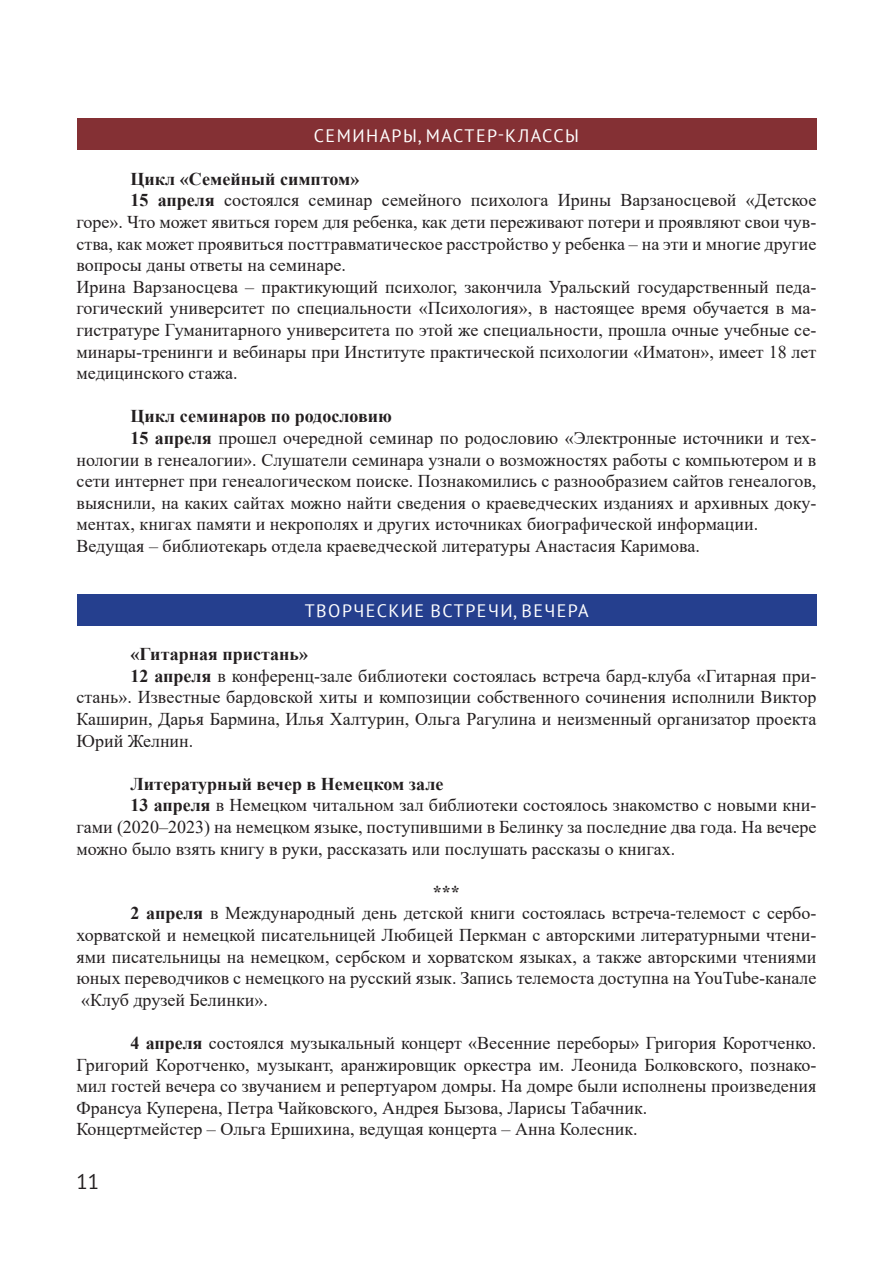
<style>
.page{position:relative;width:893px;height:1263px;background:#fff}
.page>*{position:absolute;margin:0;border:0;box-sizing:border-box;transform-origin:0 0}
.t1{font:21px "PT Sans";color:#231f20}
.основной{font:18px/21.6px "Times New Roman";color:#231f20;text-align:justify}
.основной-2{font:700 18px "Times New Roman";color:#231f20}
.подгаз{font:18px "PT Sans";letter-spacing:.08em;color:#fff}
.s1{font-weight:700}
</style>
<div class="page">
<div style="left:77px;top:118px;width:739px;height:32px;background:#843034"></div>
<div style="left:77px;top:594px;width:739px;height:31px;background:#253f8e"></div>
<p class="подгаз" style="left:314px;top:124px;width:267px">СЕМИНАРЫ, МАСТЕР-КЛАССЫ</p>
<p class="основной-2" style="left:131px;top:166px;width:230px">Цикл «Семейный симптом»</p>
<p class="основной" style="left:77px;top:189px;width:741px;text-indent:54px"><span class="s1">15 апреля</span> состоялся семинар семейного психолога Ирины Варзаносцевой «Детское горе». Что может явиться горем для ребенка, как дети переживают потери и проявляют свои чув&shy;ства, как может проявиться посттравматическое расстройство у ребенка – на эти и многие другие вопросы даны ответы на семинаре.</p>
<p class="основной" style="left:77px;top:275px;width:741px">Ирина Варзаносцева – практикующий психолог, закончила Уральский государственный педа&shy;гогический университет по специальности «Психология», в настоящее время обучается в ма&shy;гистратуре Гуманитарного университета по этой же специальности, прошла очные учебные се&shy;минары-тренинги и вебинары при Институте практической психологии «Иматон», имеет 18 лет медицинского стажа.</p>
<p class="основной-2" style="left:131px;top:403px;width:263px">Цикл семинаров по родословию</p>
<p class="основной" style="left:77px;top:427px;width:741px;text-indent:54px"><span class="s1">15 апреля</span> прошел очередной семинар по родословию «Электронные источники и тех&shy;нологии в генеалогии». Слушатели семинара узнали о возможностях работы с компьютером и в сети интернет при генеалогическом поиске. Познакомились с разнообразием сайтов генеалогов, выяснили, на каких сайтах можно найти сведения о краеведческих изданиях и архивных доку&shy;ментах, книгах памяти и некрополях и других источниках биографической информации.</p>
<p class="основной" style="left:77px;top:535px;width:625px">Ведущая – библиотекарь отдела краеведческой литературы Анастасия Каримова.</p>
<p class="подгаз" style="left:305px;top:599px;width:285px">ТВОРЧЕСКИЕ ВСТРЕЧИ, ВЕЧЕРА</p>
<p class="основной-2" style="left:131px;top:641px;width:179px">«Гитарная пристань»</p>
<p class="основной" style="left:77px;top:664px;width:741px;text-indent:54px"><span class="s1">12 апреля</span> в конференц-зале библиотеки состоялась встреча бард-клуба «Гитарная при&shy;стань». Известные бардовской хиты и композиции собственного сочинения исполнили Виктор Каширин, Дарья Бармина, Илья Халтурин, Ольга Рагулина и неизменный организатор проекта Юрий Желнин.</p>
<p class="основной-2" style="left:131px;top:771px;width:314px">Литературный вечер в Немецком зале</p>
<p class="основной" style="left:77px;top:794px;width:741px;text-indent:54px"><span class="s1">13 апреля</span> в Немецком читальном зал библиотеки состоялось знакомство с новыми кни&shy;гами (2020–2023) на немецком языке, поступившими в Белинку за последние два года. На вечере можно было взять книгу в руки, рассказать или послушать рассказы о книгах.</p>
<p class="основной-2" style="left:433px;top:879px;width:28px">***</p>
<p class="основной" style="left:77px;top:902px;width:741px;text-indent:54px"><span class="s1">2 апреля</span> в Международный день детской книги состоялась встреча-телемост с сербо&shy;хорватской и немецкой писательницей Любицей Перкман с авторскими литературными чтени&shy;ями писательницы на немецком, сербском и хорватском языках, а также авторскими чтениями юных переводчиков с немецкого на русский язык. Запись телемоста доступна на YouTube-канале</p>
<p class="основной" style="left:81px;top:988px;width:189px">«Клуб друзей Белинки».</p>
<p class="основной" style="left:77px;top:1031px;width:741px;text-indent:54px"><span class="s1">4 апреля</span> состоялся музыкальный концерт «Весенние переборы» Григория Коротченко.<br>Григорий Коротченко, музыкант, аранжировщик оркестра им. Леонида Болковского, познако&shy;мил гостей вечера со звучанием и репертуаром домры. На домре были исполнены произведения Франсуа Куперена, Петра Чайковского, Андрея Бызова, Ларисы Табачник.</p>
<p class="основной" style="left:77px;top:1118px;width:563px">Концертмейстер – Ольга Ершихина, ведущая концерта – Анна Колесник.</p>
<p class="t1" style="left:77px;top:1168px;width:24px">11</p>
</div>
